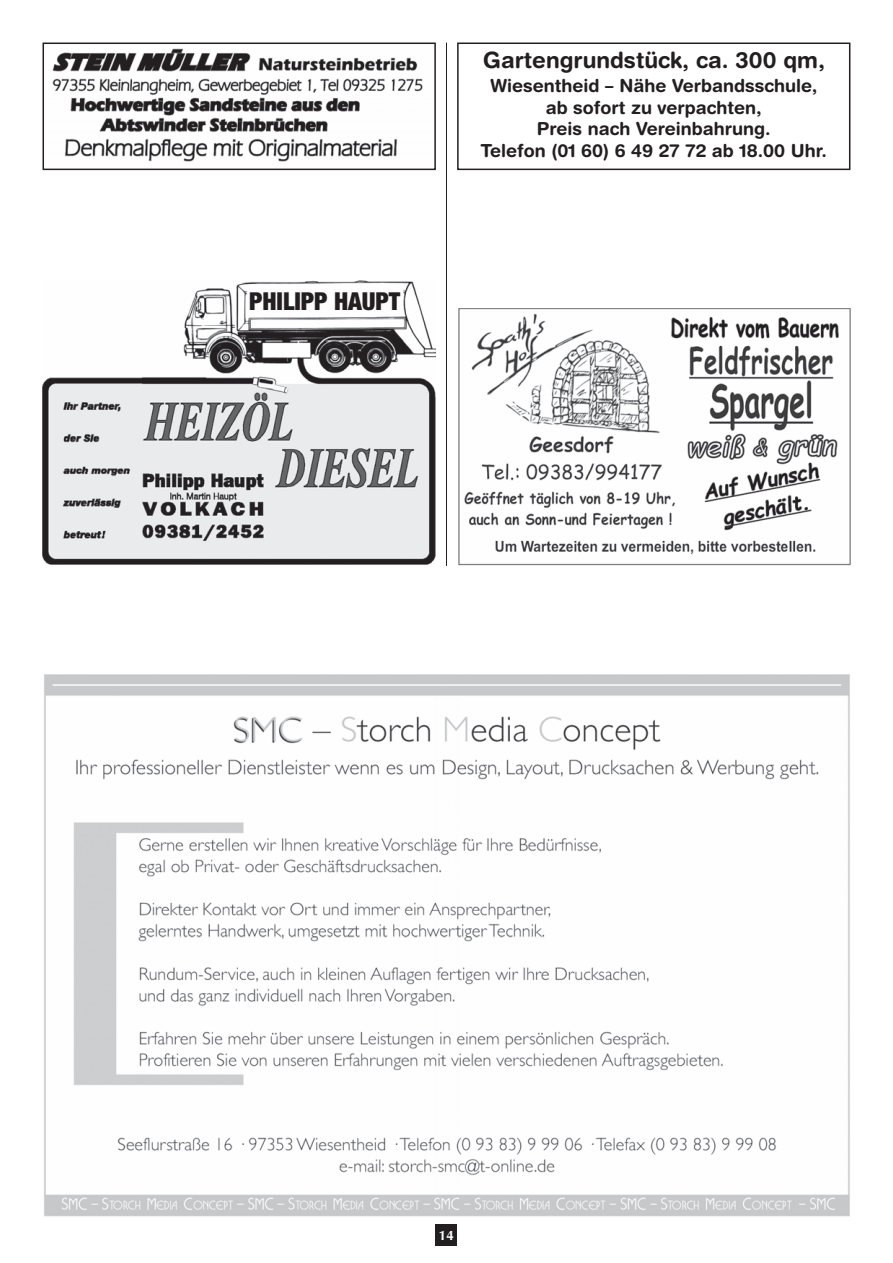
<style>
.page{position:relative;width:893px;height:1263px;background:#fff}
.page>*{position:absolute;margin:0;border:0;box-sizing:border-box;transform-origin:0 0}
.t1{font:900 condensed 24.75px "Helvetica Neue";color:#231f20}
.t2{font:700 22.5px "Helvetica Rounded";color:#231f20}
.t3{font:700 18px/21.6px "Helvetica Rounded";color:#231f20;text-align:center}
.t4{font:700 13.5px "Optima";color:#fff}
</style>
<div class="page">
<hr style="left:446px;top:43px;width:1px;height:523px;background:#231f20">
<div style="left:436px;top:1225px;width:21px;height:21px;background:#231f20"></div>
<img style="left:44px;top:675px;width:806px;height:541px">
<img style="left:43px;top:280px;width:393px;height:285px">
<img style="left:52px;top:48px;width:371px;height:114px">
<div style="left:43px;top:43px;width:393px;height:127px;border:2px solid #231f20"></div>
<div style="left:457px;top:43px;width:393px;height:127px;border:2px solid #231f20"></div>
<img style="left:458px;top:308px;width:392px;height:258px">
<h1 class="t1" style="left:249px;top:280px;width:153px">PHILIPP HAUPT</h1>
<p class="t2" style="left:483px;top:52px;width:344px">Gartengrundstück, ca. 300 qm,</p>
<p class="t3" style="left:481px;top:77px;width:348px">Wiesentheid – Nähe Verbandsschule, ab sofort zu verpachten,<br>Preis nach Vereinbahrung.<br>Telefon (01 60) 6 49 27 72 ab 18.00 Uhr.</p>
<p class="t4" style="left:439px;top:1227px;width:17px">14</p>
</div>
